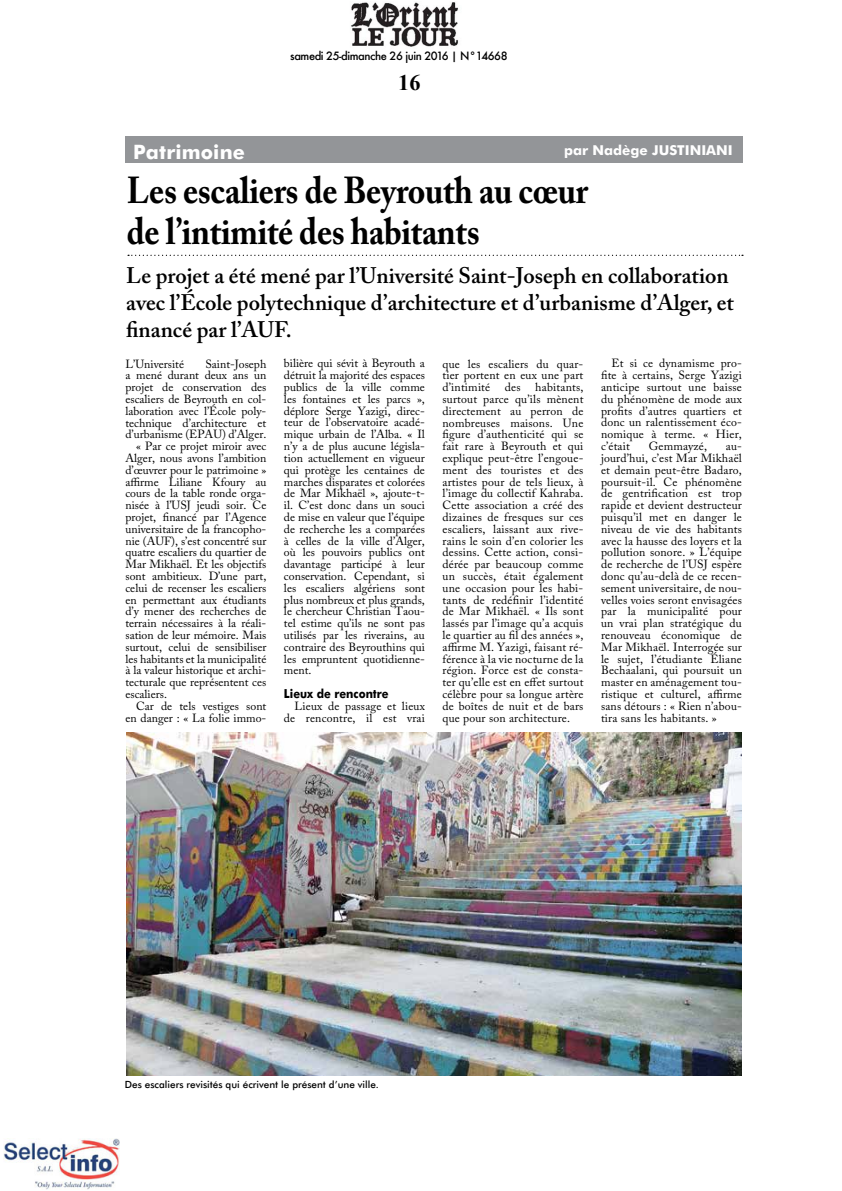
<style>
.page{position:relative;width:842px;height:1191px;background:#fff}
.page>*{position:absolute;margin:0;border:0;box-sizing:border-box;transform-origin:0 0}
.t1{font:700 37.3px/41px "Adobe Caslon Pro";letter-spacing:-.01em;color:#000;scale:.9 1}
.t2{font:600 22.4px/26.8px "Adobe Caslon Pro";color:#000}
.t3{font:700 22.3px "Times New Roman";color:#000}
.t4{font:700 19.9px "Futura BT";letter-spacing:.01em;color:#fff}
.t5{font:700 13.7px "Futura BT";color:#fff}
.t6{font:700 12.4px "Futura BT";color:#000;scale:.9 1}
.t7{font:11.8px/11.8px "Adobe Caslon Pro";color:#000;text-align:justify}
.t8{font:500 11.2px "Futura";letter-spacing:-.04em;color:#000}
.t9{font:500 9.9px "Futura BT";color:#000}
</style>
<div class="page">
<img style="left:3px;top:1138px;width:116px;height:51px">
<img style="left:351px;top:2px;width:107px;height:45px">
<div style="left:126px;top:137px;width:617px;height:26px;background:#939598"></div>
<svg style="left:128px;top:255px;width:615px;height:1px"></svg>
<img style="left:126px;top:732px;width:616px;height:343px">
<h3 class="t4" style="left:133px;top:140px;width:113px">Patrimoine</h3>
<p class="t8" style="left:290px;top:48px;width:219px">samedi 25-dimanche 26 juin 2016 | N°14668</p>
<h3 class="t3" style="left:398px;top:68px;width:24px">16</h3>
<p class="t5" style="left:564px;top:142px;width:170px">par Nadège JUSTINIANI</p>
<h1 class="t1" style="left:127px;top:169px;width:514px">Les escaliers de Beyrouth au cœur de l’intimité des habitants</h1>
<h2 class="t2" style="left:126px;top:262px;width:609px">Le projet a été mené par l’Université Saint-Joseph en collaboration avec l’École polytechnique d’architecture et d’urbanisme d’Alger, et financé par l’AUF.</h2>
<p class="t7" style="left:125px;top:357px;width:60px">L’Université</p>
<p class="t7" style="left:205px;top:357px;width:62px">Saint-Joseph</p>
<p class="t7" style="left:125px;top:369px;width:142px">a mené durant deux ans un</p>
<p class="t7" style="left:125px;top:381px;width:142px">projet de conservation des</p>
<p class="t7" style="left:125px;top:393px;width:142px">escaliers de Beyrouth en col-</p>
<p class="t7" style="left:125px;top:405px;width:142px">laboration avec l’École poly-</p>
<p class="t7" style="left:125px;top:416px;width:142px">technique d’architecture et</p>
<p class="t7" style="left:125px;top:428px;width:142px">d’urbanisme (EPAU) d’Alger.</p>
<p class="t7" style="left:136px;top:440px;width:132px">« Par ce projet miroir avec</p>
<p class="t7" style="left:125px;top:452px;width:142px">Alger, nous avons l’ambition</p>
<p class="t7" style="left:125px;top:464px;width:142px">d’œuvrer pour le patrimoine »</p>
<p class="t7" style="left:125px;top:475px;width:142px">affirme Liliane Kfoury au</p>
<p class="t7" style="left:125px;top:487px;width:142px">cours de la table ronde orga-</p>
<p class="t7" style="left:125px;top:499px;width:142px">nisée à l’USJ jeudi soir. Ce</p>
<p class="t7" style="left:125px;top:511px;width:142px">projet, financé par l’Agence</p>
<p class="t7" style="left:125px;top:523px;width:142px">universitaire de la francopho-</p>
<p class="t7" style="left:125px;top:534px;width:142px">nie (AUF), s’est concentré sur</p>
<p class="t7" style="left:125px;top:546px;width:142px">quatre escaliers du quartier de</p>
<p class="t7" style="left:125px;top:558px;width:142px">Mar Mikhaël. Et les objectifs</p>
<p class="t7" style="left:125px;top:570px;width:142px">sont ambitieux. D’une part,</p>
<p class="t7" style="left:125px;top:582px;width:142px">celui de recenser les escaliers</p>
<p class="t7" style="left:125px;top:593px;width:142px">en permettant aux étudiants</p>
<p class="t7" style="left:125px;top:605px;width:142px">d’y mener des recherches de</p>
<p class="t7" style="left:125px;top:617px;width:142px">terrain nécessaires à la réali-</p>
<p class="t7" style="left:125px;top:629px;width:142px">sation de leur mémoire. Mais</p>
<p class="t7" style="left:125px;top:641px;width:142px">surtout, celui de sensibiliser</p>
<p class="t7" style="left:125px;top:652px;width:142px">les habitants et la municipalité</p>
<p class="t7" style="left:125px;top:664px;width:142px">à la valeur historique et archi-</p>
<p class="t7" style="left:125px;top:676px;width:142px">tecturale que représentent ces</p>
<p class="t7" style="left:125px;top:688px;width:43px">escaliers.</p>
<p class="t7" style="left:136px;top:700px;width:132px">Car de tels vestiges sont</p>
<p class="t7" style="left:125px;top:711px;width:142px">en danger : « La folie immo-</p>
<p class="t7" style="left:284px;top:357px;width:142px">bilière qui sévit à Beyrouth a détruit la majorité des espaces publics de la ville comme les fontaines et les parcs », déplore Serge Yazigi, direc&shy;teur de l’observatoire acadé&shy;mique urbain de l’Alba. « Il n’y a de plus aucune législa&shy;tion actuellement en vigueur qui protège les centaines de marches disparates et colorées de Mar Mikhaël », ajoute-t&shy;il. C’est donc dans un souci de mise en valeur que l’équipe de recherche les a comparées à celles de la ville d’Alger, où les pouvoirs publics ont davantage participé à leur conservation. Cependant, si les escaliers algériens sont plus nombreux et plus grands, le chercheur Christian Taou&shy;tel estime qu’ils ne sont pas utilisés par les riverains, au contraire des Beyrouthins qui les empruntent quotidienne&shy;ment.</p>
<p class="t6" style="left:284px;top:686px;width:118px">Lieux de rencontre</p>
<p class="t7" style="left:284px;top:700px;width:142px;text-align:right">Lieux de passage et lieux de rencontre, il est vrai</p>
<p class="t7" style="left:442px;top:357px;width:142px">que les escaliers du quar&shy;tier portent en eux une part d’intimité des habitants, surtout parce qu’ils mènent directement au perron de nombreuses maisons. Une figure d’authenticité qui se fait rare à Beyrouth et qui explique peut-être l’engoue&shy;ment des touristes et des artistes pour de tels lieux, à l’image du collectif Kahraba.<br>Cette association a créé des dizaines de fresques sur ces escaliers, laissant aux rive&shy;rains le soin d’en colorier les dessins. Cette action, consi&shy;dérée par beaucoup comme un succès, était également une occasion pour les habi&shy;tants de redéfinir l’identité de Mar Mikhaël. « Ils sont lassés par l’image qu’a acquis le quartier au fil des années », affirme M. Yazigi, faisant ré&shy;férence à la vie nocturne de la région. Force est de consta&shy;ter qu’elle est en effet surtout célèbre pour sa longue artère de boîtes de nuit et de bars que pour son architecture.</p>
<p class="t7" style="left:601px;top:357px;width:142px;text-indent:11px">Et si ce dynamisme pro&shy;fite à certains, Serge Yazigi anticipe surtout une baisse du phénomène de mode aux profits d’autres quartiers et donc un ralentissement éco&shy;nomique à terme. « Hier, c’était</p>
<p class="t7" style="left:649px;top:440px;width:60px">Gemmayzé,</p>
<p class="t7" style="left:601px;top:440px;width:142px;text-indent:125px">au&shy;jourd’hui, c’est Mar Mikhaël et demain peut-être Badaro, poursuit-il. Ce phénomène de gentrification est trop rapide et devient destructeur puisqu’il met en danger le niveau de vie des habitants avec la hausse des loyers et la pollution sonore. » L’équipe de recherche de l’USJ espère donc qu’au-delà de ce recen&shy;sement universitaire, de nou&shy;velles voies seront envisagées par la municipalité pour un vrai plan stratégique du renouveau économique de Mar Mikhaël. Interrogée sur le sujet, l’étudiante Éliane Bechaalani, qui poursuit un master en aménagement tou&shy;ristique et culturel, affirme sans détours : « Rien n’abou&shy;tira sans les habitants. »</p>
<p class="t9" style="left:125px;top:1078px;width:256px">Des escaliers revisités qui écrivent le présent d’une ville.</p>
</div>
